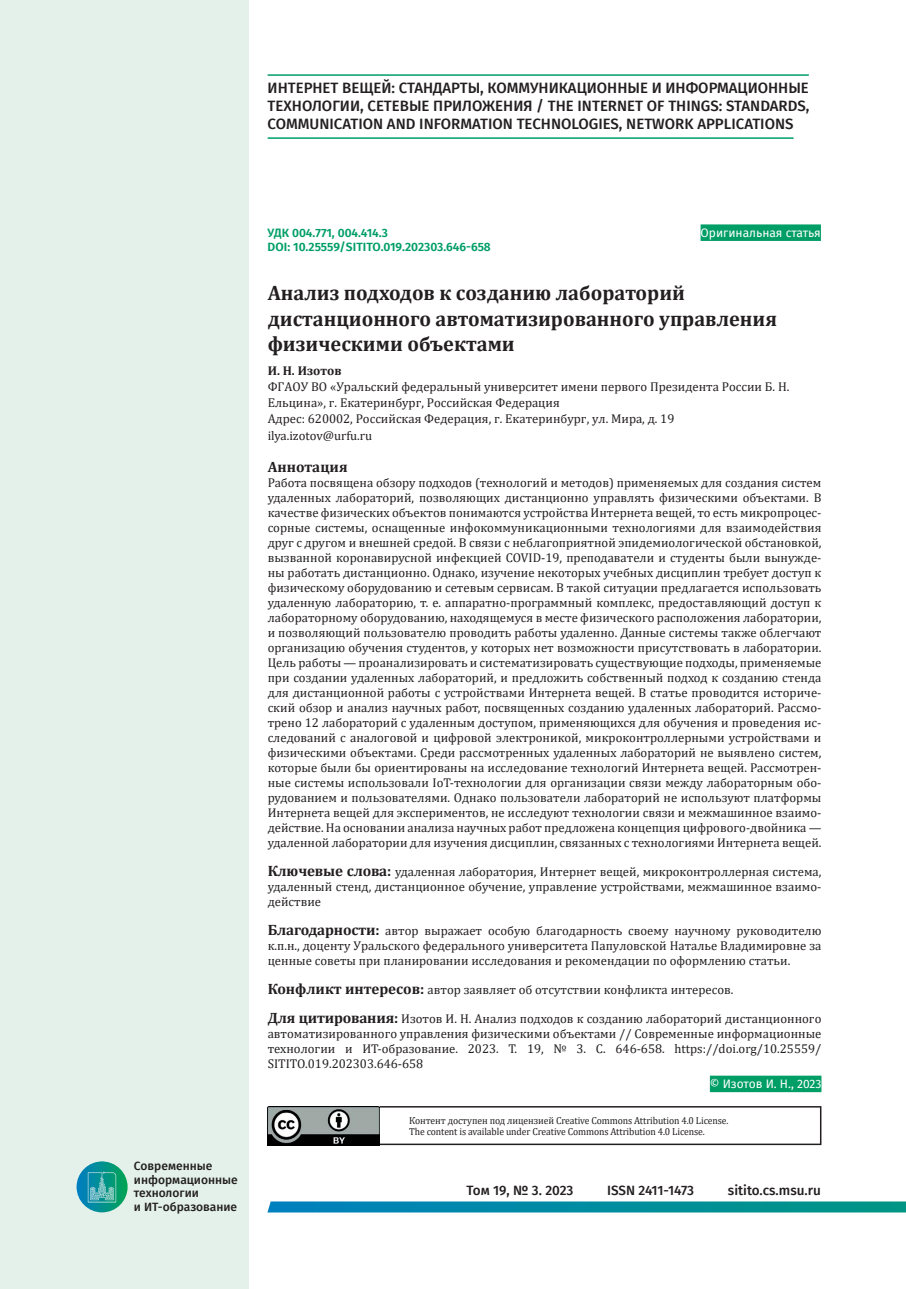
<style>
.page{position:relative;width:906px;height:1289px;background:#fff}
.page>*{position:absolute;margin:0;border:0;box-sizing:border-box;transform-origin:0 0}
.t1{font:700 21px/25.2px "Cambria";color:#231f20}
.t2{font:500 15px/18px "Fira Sans";color:#231f20;text-align:justify}
.t3{font:700 15px "Cambria";color:#231f20}
.t4{font:500 13.5px "Fira Sans";color:#231f20}
.t5{font:12.75px/15px "Cambria";color:#231f20;text-align:justify}
.t6{font:700 12.75px "Cambria";color:#231f20}
.t7{font:600 12px/14.4px "Fira Sans";color:#009e67}
.t8{font:500 12px/13.5px "Fira Sans";color:#231f20}
.t9{font:12px "Fira Sans";color:#fff}
.t10{font:10.2px/10.5px "Cambria";letter-spacing:-.01em;color:#231f20;scale:.95 1}
.s1{font-weight:700;font-size:15px}
</style>
<div class="page">
<div style="left:0;top:0;width:249px;height:1288px;background:#e3f1ea"></div>
<img style="left:77px;top:1161px;width:51px;height:51px;border-radius:26px">
<svg style="left:267px;top:1201px;width:639px;height:11px;background:#0c90a5"></svg>
<div style="left:268px;top:1106px;width:553px;height:39px;border:2px solid #231f20"></div>
<img style="left:268px;top:1106px;width:111px;height:39px">
<hr style="left:268px;top:74px;width:541px;height:2px;background:#009e67">
<hr style="left:268px;top:137px;width:525px;height:2px;background:#009e67">
<div style="left:700px;top:224px;width:121px;height:17px;background:#009e67"></div>
<div style="left:710px;top:1075px;width:111px;height:17px;background:#009e67"></div>
<p class="t2" style="left:268px;top:78px;width:543px">ИНТЕРНЕТ ВЕЩЕЙ: СТАНДАРТЫ, КОММУНИКАЦИОННЫЕ И ИНФОРМАЦИОННЫЕ ТЕХНОЛОГИИ, СЕТЕВЫЕ ПРИЛОЖЕНИЯ / THE INTERNET OF THINGS: STANDARDS, COMMUNICATION AND INFORMATION TECHNOLOGIES, NETWORK APPLICATIONS</p>
<p class="t8" style="left:134px;top:1158px;width:105px">Современные информационные технологии<br>и ИТ-образование</p>
<p class="t7" style="left:267px;top:224px;width:225px">УДК 004.771, 004.414.3<br>DOI: 10.25559/SITITO.019.202303.646-658</p>
<p class="t9" style="left:700px;top:223px;width:122px">Оригинальная статья</p>
<h1 class="t1" style="left:268px;top:280px;width:511px">Анализ подходов к созданию лабораторий дистанционного автоматизированного управления физическими объектами</h1>
<p class="t6" style="left:268px;top:361px;width:75px">И. Н. Изотов</p>
<p class="t5" style="left:268px;top:378px;width:523px;line-height:16.2px;text-align:left">ФГАОУ ВО «Уральский федеральный университет имени первого Президента России Б. Н.<br>Ельцина», г. Екатеринбург, Российская Федерация<br>Адрес: 620002, Российская Федерация, г. Екатеринбург, ул. Мира, д. 19<br>ilya.izotov@urfu.ru</p>
<p class="t3" style="left:268px;top:456px;width:81px">Аннотация</p>
<p class="t5" style="left:268px;top:475px;width:555px">Работа посвящена обзору подходов (технологий и методов) применяемых для создания систем удаленных лабораторий, позволяющих дистанционно управлять физическими объектами. В качестве физических объектов понимаются устройства Интернета вещей, то есть микропроцес&shy;сорные системы, оснащенные инфокоммуникационными технологиями для взаимодействия друг с другом и внешней средой. В связи с неблагоприятной эпидемиологической обстановкой, вызванной коронавирусной инфекцией COVID-19, преподаватели и студенты были вынужде&shy;ны работать дистанционно. Однако, изучение некоторых учебных дисциплин требует доступ к физическому оборудованию и сетевым сервисам. В такой ситуации предлагается использовать удаленную лабораторию, т. е. аппаратно-программный комплекс, предоставляющий доступ к лабораторному оборудованию, находящемуся в месте физического расположения лаборатории, и позволяющий пользователю проводить работы удаленно. Данные системы также облегчают организацию обучения студентов, у которых нет возможности присутствовать в лаборатории.<br>Цель работы — проанализировать и систематизировать существующие подходы, применяемые при создании удаленных лабораторий, и предложить собственный подход к созданию стенда для дистанционной работы с устройствами Интернета вещей. В статье проводится историче&shy;ский обзор и анализ научных работ, посвященных созданию удаленных лабораторий. Рассмо&shy;трено 12 лабораторий с удаленным доступом, применяющихся для обучения и проведения ис&shy;следований с аналоговой и цифровой электроникой, микроконтроллерными устройствами и физическими объектами. Среди рассмотренных удаленных лабораторий не выявлено систем, которые были бы ориентированы на исследование технологий Интернета вещей. Рассмотрен&shy;ные системы использовали IoT-технологии для организации связи между лабораторным обо&shy;рудованием и пользователями. Однако пользователи лабораторий не используют платформы Интернета вещей для экспериментов, не исследуют технологии связи и межмашинное взаимо&shy;действие. На основании анализа научных работ предложена концепция цифрового-двойника — удаленной лаборатории для изучения дисциплин, связанных с технологиями Интернета вещей.</p>
<p class="t5" style="left:268px;top:864px;width:555px"><span class="s1">Ключевые слова:</span> удаленная лаборатория, Интернет вещей, микроконтроллерная система, удаленный стенд, дистанционное обучение, управление устройствами, межмашинное взаимо&shy;действие</p>
<p class="t5" style="left:268px;top:922px;width:555px"><span class="s1">Благодарности:</span> автор выражает особую благодарность своему научному руководителю к.п.н., доценту Уральского федерального университета Папуловской Наталье Владимировне за ценные советы при планировании исследования и рекомендации по оформлению статьи.</p>
<p class="t5" style="left:268px;top:982px;width:467px"><span class="s1">Конфликт интересов:</span> автор заявляет об отсутствии конфликта интересов.</p>
<p class="t5" style="left:268px;top:1011px;width:555px"><span class="s1">Для цитирования:</span> Изотов И. Н. Анализ подходов к созданию лабораторий дистанционного автоматизированного управления физическими объектами // Современные информационные технологии и ИТ-образование. 2023. Т. 19, № 3. С. 646-658. https://doi.org/10.25559/ SITITO.019.202303.646-658</p>
<p class="t9" style="left:710px;top:1074px;width:113px">© Изотов И. Н., 2023</p>
<p class="t10" style="left:409px;top:1115px;width:338px">Контент доступен под лицензией Creative Commons Attribution 4.0 License.<br>The content is available under Creative Commons Attribution 4.0 License.</p>
<p class="t4" style="left:466px;top:1179px;width:108px">Том 19, № 3. 2023</p>
<p class="t4" style="left:607px;top:1179px;width:88px">ISSN 2411-1473</p>
<p class="t4" style="left:728px;top:1179px;width:94px">sitito.cs.msu.ru</p>
</div>
